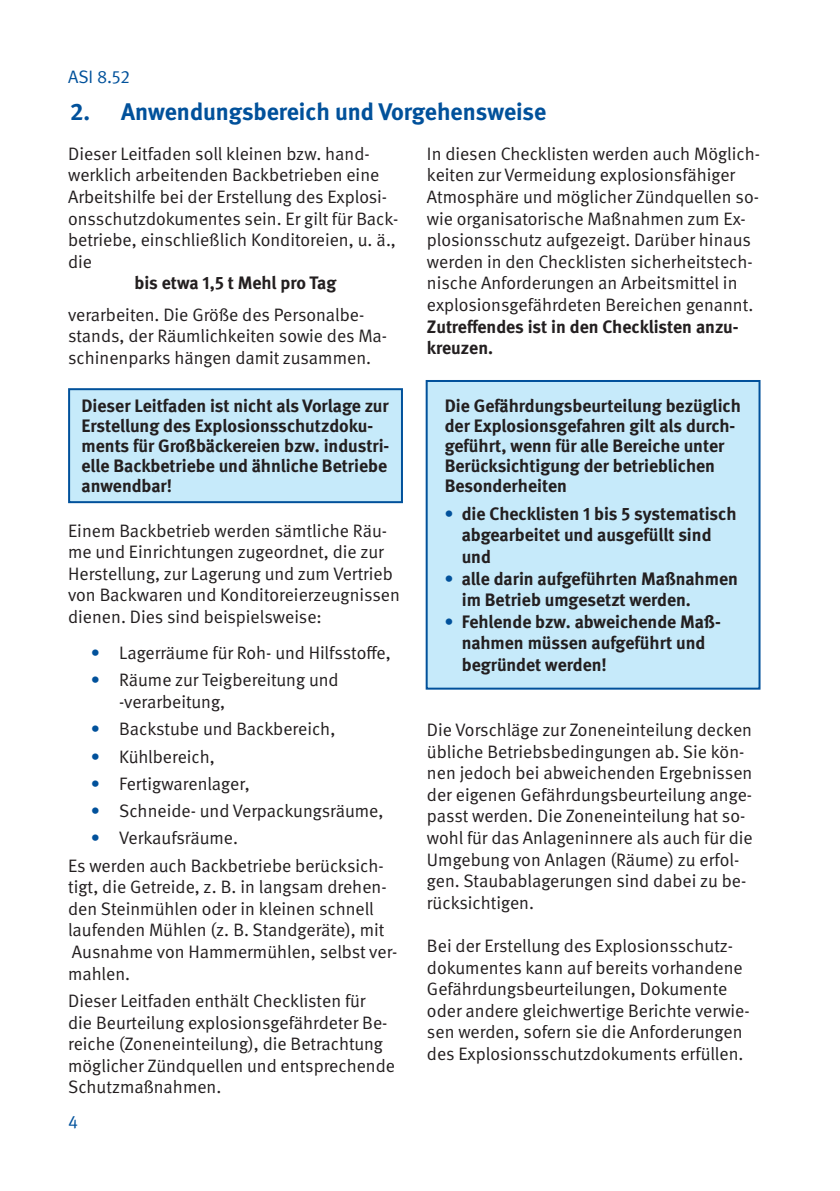
<style>
.page{position:relative;width:840px;height:1191px;background:#fff}
.page>*{position:absolute;margin:0;border:0;box-sizing:border-box;transform-origin:0 0}
.t1{font:700 24px "DGUV Meta";color:#01519b}
.t2{font:18px/21.6px "DGUV Meta";color:#231f20}
.t3{font:700 18px/20px "DGUV Meta";color:#231f20}
.t4{font:18px "DGUV Meta";color:#01519b}
.s1{color:#01519b}
</style>
<div class="page">
<div style="left:69px;top:389px;width:333px;height:113px;background:#c6eafa"></div>
<div style="left:68px;top:388px;width:335px;height:115px;border:2px solid #01519b"></div>
<div style="left:426px;top:381px;width:333px;height:307px;background:#c6eafa"></div>
<div style="left:425px;top:380px;width:335px;height:309px;border:2px solid #01519b"></div>
<p class="t4" style="left:68px;top:66px;width:63px">ASI 8.52</p>
<h1 class="t1" style="left:70px;top:98px;width:477px">2. Anwendungsbereich und Vorgehensweise</h1>
<p class="t2" style="left:68px;top:143px;width:331px">Dieser Leitfaden soll kleinen bzw. hand&shy;werklich arbeitenden Backbetrieben eine Arbeitshilfe bei der Erstellung des Explosi&shy;onsschutzdokumentes sein. Er gilt für Back&shy;betriebe, einschließlich Konditoreien, u. ä., die</p>
<p class="t3" style="left:134px;top:274px;width:203px">bis etwa 1,5 t Mehl pro Tag</p>
<p class="t2" style="left:68px;top:304px;width:320px">verarbeiten. Die Größe des Personalbe&shy;stands, der Räumlichkeiten sowie des Ma&shy;schinenparks hängen damit zusammen.</p>
<p class="t3" style="left:81px;top:396px;width:309px">Dieser Leitfaden ist nicht als Vorlage zur Erstellung des Explosionsschutzdoku&shy;ments für Großbäckereien bzw. industri&shy;elle Backbetriebe und ähnliche Betriebe anwendbar!</p>
<p class="t2" style="left:68px;top:520px;width:333px">Einem Backbetrieb werden sämtliche Räu&shy;me und Einrichtungen zugeordnet, die zur Herstellung, zur Lagerung und zum Vertrieb von Backwaren und Konditoreierzeugnissen dienen. Dies sind beispielsweise:</p>
<p class="t2" style="left:91px;top:642px;width:301px"><span class="s1">•</span> Lagerräume für Roh- und Hilfsstoffe,</p>
<p class="t2" style="left:119px;top:669px;width:221px;text-indent:-28px"><span class="s1">•</span> Räume zur Teigbereitung und -verarbeitung,</p>
<p class="t2" style="left:91px;top:718px;width:246px"><span class="s1">•</span> Backstube und Backbereich,</p>
<p class="t2" style="left:91px;top:746px;width:125px"><span class="s1">•</span> Kühlbereich,</p>
<p class="t2" style="left:91px;top:773px;width:160px"><span class="s1">•</span> Fertigwarenlager,</p>
<p class="t2" style="left:91px;top:800px;width:294px"><span class="s1">•</span> Schneide- und Verpackungsräume,</p>
<p class="t2" style="left:68px;top:825px;width:317px;line-height:27.2px;text-indent:23px"><span class="s1">•</span> Verkaufsräume.<br>Es werden auch Backbetriebe berücksich-</p>
<p class="t2" style="left:68px;top:876px;width:330px">tigt, die Getreide, z. B. in langsam drehen&shy;den Steinmühlen oder in kleinen schnell laufenden Mühlen (z. B. Standgeräte), mit Ausnahme von Hammermühlen, selbst ver&shy;mahlen.</p>
<p class="t2" style="left:68px;top:990px;width:328px">Dieser Leitfaden enthält Checklisten für<br>die Beurteilung explosionsgefährdeter Be&shy;reiche (Zoneneinteilung), die Betrachtung möglicher Zündquellen und entsprechende Schutzmaßnahmen.</p>
<p class="t4" style="left:68px;top:1111px;width:11px">4</p>
<p class="t2" style="left:427px;top:143px;width:334px">In diesen Checklisten werden auch Möglich&shy;keiten zur Vermeidung explosionsfähiger Atmosphäre und möglicher Zündquellen so&shy;wie organisatorische Maßnahmen zum Ex&shy;plosionsschutz aufgezeigt. Darüber hinaus werden in den Checklisten sicherheitstech&shy;nische Anforderungen an Arbeitsmittel in explosionsgefährdeten Bereichen genannt.</p>
<p class="t3" style="left:427px;top:316px;width:313px;line-height:21.6px">Zutreffendes ist in den Checklisten anzu&shy;kreuzen.</p>
<p class="t3" style="left:444px;top:396px;width:297px">Die Gefährdungsbeurteilung bezüglich der Explosionsgefahren gilt als durch&shy;geführt, wenn für alle Bereiche unter Berücksichtigung der betrieblichen Besonderheiten</p>
<p class="t3" style="left:461px;top:503px;width:276px;line-height:21.6px;text-indent:-17px"><span class="s1">•</span> die Checklisten 1 bis 5 systematisch abgearbeitet und ausgefüllt sind und</p>
<p class="t3" style="left:461px;top:568px;width:277px;line-height:21.6px;text-indent:-17px"><span class="s1">•</span> alle darin aufgeführten Maßnahmen im Betrieb umgesetzt werden.</p>
<p class="t3" style="left:461px;top:611px;width:260px;line-height:21.6px;text-indent:-17px"><span class="s1">•</span> Fehlende bzw. abweichende Maß&shy;nahmen müssen aufgeführt und begründet werden!</p>
<p class="t2" style="left:427px;top:719px;width:327px">Die Vorschläge zur Zoneneinteilung decken übliche Betriebsbedingungen ab. Sie kön&shy;nen jedoch bei abweichenden Ergebnissen der eigenen Gefährdungsbeurteilung ange&shy;passt werden. Die Zoneneinteilung hat so&shy;wohl für das Anlageninnere als auch für die Umgebung von Anlagen (Räume) zu erfol&shy;gen. Staubablagerungen sind dabei zu be&shy;rücksichtigen.</p>
<p class="t2" style="left:427px;top:935px;width:324px">Bei der Erstellung des Explosionsschutz&shy;dokumentes kann auf bereits vorhandene Gefährdungsbeurteilungen, Dokumente oder andere gleichwertige Berichte verwie&shy;sen werden, sofern sie die Anforderungen des Explosionsschutzdokuments erfüllen.</p>
</div>
